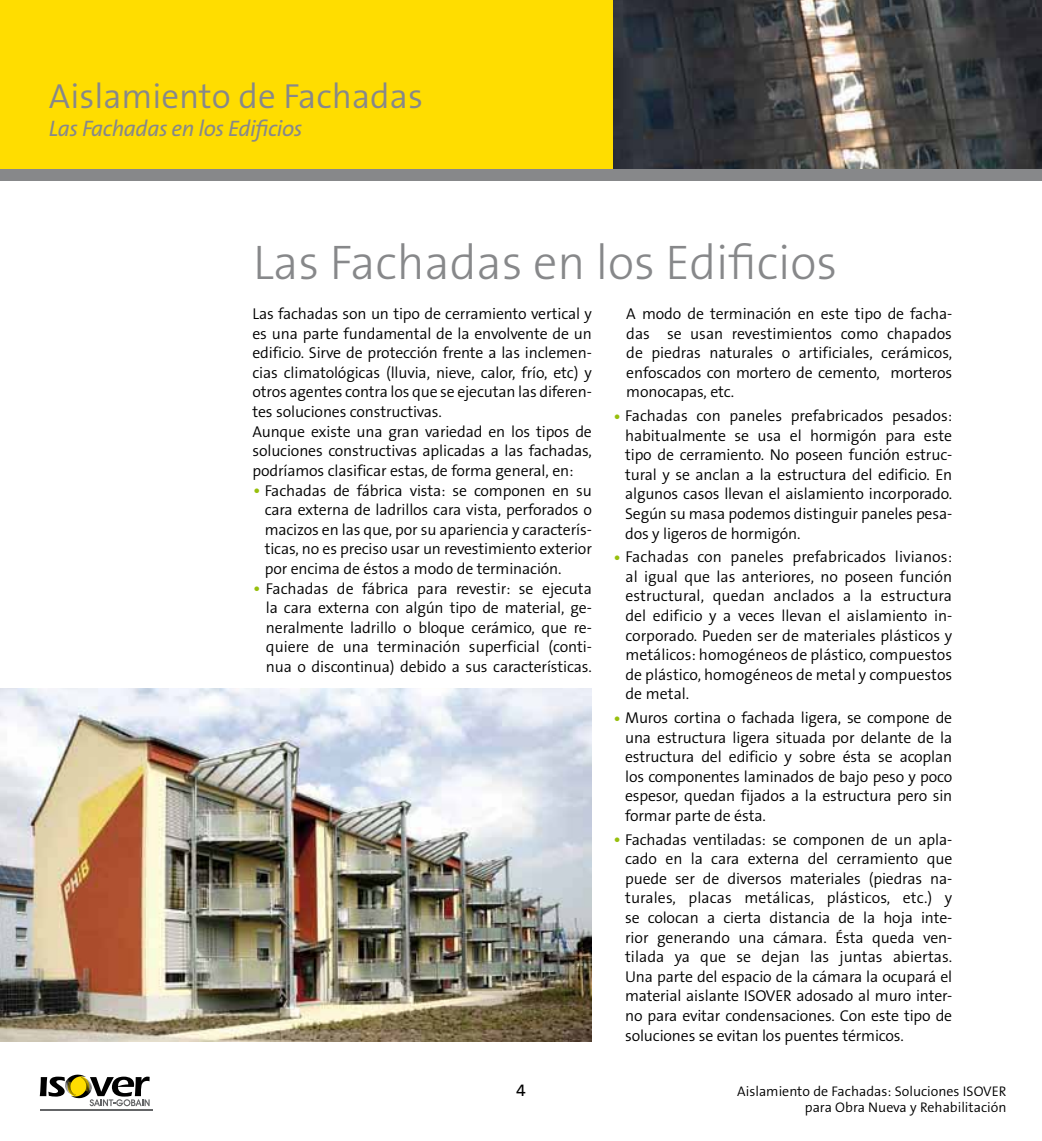
<style>
.page{position:relative;width:1042px;height:1141px;background:#fff}
.page>*{position:absolute;margin:0;border:0;box-sizing:border-box;transform-origin:0 0}
.t1{font:300 49px "The Sans B3";color:#87888a}
.t2{font:300 35px "The Sans B4";color:#87888a}
.t3{font:italic 22.57px "The Sans B5 Plain";letter-spacing:-.02em;color:#87888a}
.t4{font:17.5px "The Sans B5 Plain";color:#000}
.t5{font:300 15.75px/19.6px "The Sans B4";letter-spacing:-.01em;color:#000;text-align:justify}
.t6{font:300 14px/15.8px "The Sans B4";color:#000;text-align:right}
.s1{font-size:21px;color:#97bf0d}
</style>
<div class="page">
<svg style="left:40px;top:1074px;width:110px;height:32px"></svg>
<hr style="left:40px;top:1109px;width:112px;height:1px;background:#646567">
<div style="left:0;top:0;width:613px;height:169px;background:#fd0"></div>
<img style="left:613px;top:0;width:429px;height:169px">
<div style="left:0;top:169px;width:1042px;height:12px;background:#87888a"></div>
<img style="left:0;top:689px;width:592px;height:353px">
<h2 class="t2" style="left:49px;top:80px;width:375px">Aislamiento de Fachadas</h2>
<h3 class="t3" style="left:49px;top:118px;width:255px">Las Fachadas en los Edificios</h3>
<h1 class="t1" style="left:253px;top:241px;width:586px">Las Fachadas en los Edificios</h1>
<p class="t5" style="left:252px;top:305px;width:341px;text-align:left">Las fachadas son un tipo de cerramiento vertical y es una parte fundamental de la envolvente de un edificio. Sirve de protección frente a las inclemen&shy;cias climatológicas (lluvia, nieve, calor, frío, etc) y otros agentes contra los que se ejecutan las diferen&shy;tes soluciones constructivas.<br>Aunque existe una gran variedad en los tipos de soluciones constructivas aplicadas a las fachadas, podríamos clasificar estas, de forma general, en:</p>
<p class="t5" style="left:265px;top:481px;width:329px;text-indent:-12px"><span class="s1">•</span> Fachadas de fábrica vista: se componen en su cara externa de ladrillos cara vista, perforados o macizos en las que, por su apariencia y caracterís&shy;ticas, no es preciso usar un revestimiento exterior por encima de éstos a modo de terminación.</p>
<p class="t5" style="left:266px;top:579px;width:328px;text-indent:-13px"><span class="s1">•</span> Fachadas de fábrica para revestir: se ejecuta la cara externa con algún tipo de material, ge&shy;neralmente ladrillo o bloque cerámico, que re&shy;quiere de una terminación superficial (conti&shy;nua o discontinua) debido a sus características.</p>
<p class="t5" style="left:626px;top:305px;width:327px">A modo de terminación en este tipo de facha&shy;das se usan revestimientos como chapados de piedras naturales o artificiales, cerámicos, enfoscados con mortero de cemento, morteros monocapas, etc.</p>
<p class="t5" style="left:625px;top:407px;width:329px;text-indent:-12px"><span class="s1">•</span> Fachadas con paneles prefabricados pesados: habitualmente se usa el hormigón para este tipo de cerramiento. No poseen función estruc&shy;tural y se anclan a la estructura del edificio. En algunos casos llevan el aislamiento incorporado.<br>Según su masa podemos distinguir paneles pesa&shy;dos y ligeros de hormigón.</p>
<p class="t5" style="left:625px;top:548px;width:328px;text-indent:-13px"><span class="s1">•</span> Fachadas con paneles prefabricados livianos: al igual que las anteriores, no poseen función estructural, quedan anclados a la estructura del edificio y a veces llevan el aislamiento in&shy;corporado. Pueden ser de materiales plásticos y metálicos: homogéneos de plástico, compuestos de plástico, homogéneos de metal y compuestos de metal.</p>
<p class="t5" style="left:625px;top:709px;width:329px;text-indent:-12px"><span class="s1">•</span> Muros cortina o fachada ligera, se compone de una estructura ligera situada por delante de la estructura del edificio y sobre ésta se acoplan los componentes laminados de bajo peso y poco espesor, quedan fijados a la estructura pero sin formar parte de ésta.</p>
<p class="t5" style="left:625px;top:831px;width:329px;text-indent:-12px"><span class="s1">•</span> Fachadas ventiladas: se componen de un apla&shy;cado en la cara externa del cerramiento que puede ser de diversos materiales (piedras na&shy;turales, placas metálicas, plásticos, etc.) y se colocan a cierta distancia de la hoja inte&shy;rior generando una cámara. Ésta queda ven&shy;tilada ya que se dejan las juntas abiertas.<br>Una parte del espacio de la cámara la ocupará el material aislante ISOVER adosado al muro inter&shy;no para evitar condensaciones. Con este tipo de soluciones se evitan los puentes térmicos.</p>
<p class="t4" style="left:516px;top:1082px;width:11px">4</p>
<p class="t6" style="left:737px;top:1084px;width:271px">Aislamiento de Fachadas: Soluciones ISOVER para Obra Nueva y Rehabilitación</p>
</div>
